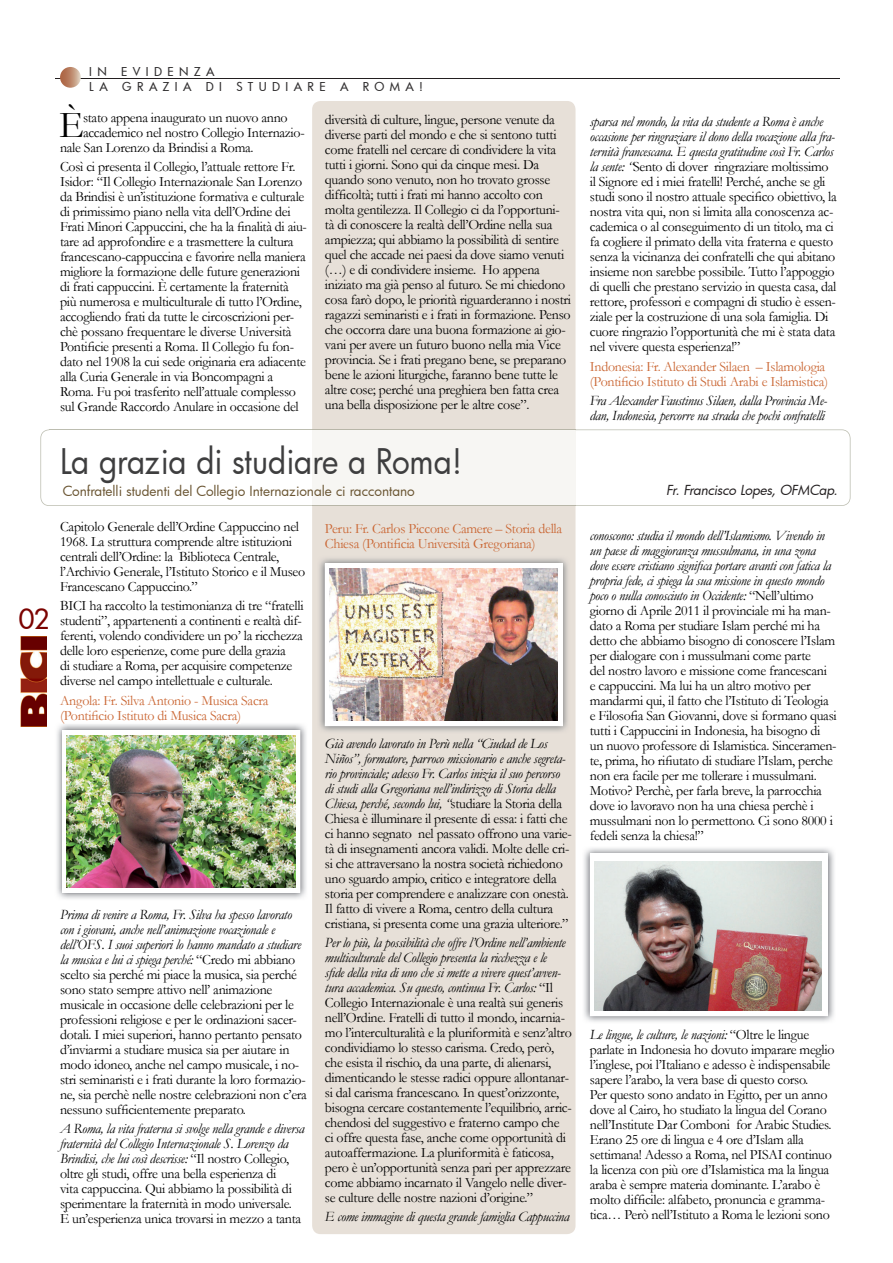
<style>
.page{position:relative;width:893px;height:1263px;background:#fff}
.page>*{position:absolute;margin:0;border:0;box-sizing:border-box;transform-origin:0 0}
.t1{font:38.25px "Garamond";color:#000}
.t2{font:34.5px "Futura";letter-spacing:-.005em;color:#3e3e3f;scale:.91 1}
.t3{font:500 27px "Futura";color:#7b0300}
.t4{font:14.25px/15px "Garamond";letter-spacing:-.02em;color:#000}
.t5{font:14.25px/15px "Garamond";letter-spacing:-.02em;color:#ca6633}
.t6{font:italic 14.25px/15px "Garamond";letter-spacing:-.02em;color:#000}
.t7{font:13.5px "Futura";color:#6b5633}
.t8{font:italic 13.5px "Futura";letter-spacing:-.015em;color:#231f20}
.t9{font:500 12px/14.4px "Futura";letter-spacing:.45em;color:#312f30}
.s1{font-style:italic}
.s2{color:#c96733}
</style>
<div class="page">
<div style="left:312px;top:101px;width:263px;height:1133px;background:#e7e0d8"></div>
<hr style="left:55px;top:79px;width:785px;height:1px;background:#231f20">
<svg style="left:60px;top:67px;width:21px;height:21px"></svg>
<svg style="left:40px;top:429px;width:810px;height:77px"></svg>
<hr style="left:312px;top:505px;width:263px;height:1px;background:#b8b6a8">
<hr style="left:49px;top:429px;width:263px;height:1px;background:#bcbdb0">
<hr style="left:312px;top:429px;width:263px;height:1px;background:#b8b6a8">
<img style="left:57px;top:724px;width:249px;height:175px">
<svg style="left:62px;top:730px;width:238px;height:163px"></svg>
<img style="left:67px;top:735px;width:228px;height:152px">
<img style="left:317px;top:556px;width:253px;height:178px">
<svg style="left:325px;top:564px;width:238px;height:162px"></svg>
<img style="left:329px;top:569px;width:229px;height:152px">
<img style="left:584px;top:848px;width:250px;height:174px">
<svg style="left:590px;top:854px;width:238px;height:162px"></svg>
<img style="left:595px;top:861px;width:226px;height:150px">
<img style="left:21px;top:636px;width:25px;height:90px">
<h3 class="t3" style="left:19px;top:601px;width:32px">02</h3>
<p class="t9" style="left:89px;top:65px;width:335px">IN EVIDENZA<br>LA GRAZIA DI STUDIARE A ROMA!</p>
<h1 class="t1" style="left:59px;top:104px;width:26px">È</h1>
<p class="t4" style="left:83px;top:110px;width:206px">stato appena inaugurato un nuovo anno</p>
<p class="t4" style="left:83px;top:125px;width:223px">accademico nel nostro Collegio Internazio-</p>
<p class="t4" style="left:60px;top:140px;width:195px">nale San Lorenzo da Brindisi a Roma.</p>
<p class="t4" style="left:60px;top:159px;width:248px">Così ci presenta il Collegio, l’attuale rettore Fr.<br>Isidor: “Il Collegio Internazionale San Lorenzo da Brindisi è un’istituzione formativa e culturale di primissimo piano nella vita dell’Ordine dei Frati Minori Cappuccini, che ha la finalità di aiu&shy;tare ad approfondire e a trasmettere la cultura francescano-cappuccina e favorire nella maniera migliore la formazione delle future generazioni di frati cappuccini. È certamente la fraternità più numerosa e multiculturale di tutto l’Ordine, accogliendo frati da tutte le circoscrizioni per&shy;chè possano frequentare le diverse Università Pontificie presenti a Roma. Il Collegio fu fon&shy;dato nel 1908 la cui sede originaria era adiacente alla Curia Generale in via Boncompagni a Roma. Fu poi trasferito nell’attuale complesso sul Grande Raccordo Anulare in occasione del</p>
<p class="t4" style="left:325px;top:112px;width:248px">diversità di culture, lingue, persone venute da diverse parti del mondo e che si sentono tutti come fratelli nel cercare di condividere la vita tutti i giorni. Sono qui da cinque mesi. Da quando sono venuto, non ho trovato grosse difficoltà; tutti i frati mi hanno accolto con molta gentilezza. Il Collegio ci da l’opportuni&shy;tà di conoscere la realtà dell’Ordine nella sua ampiezza; qui abbiamo la possibilità di sentire quel che accade nei paesi da dove siamo venuti (…) e di condividere insieme. Ho appena iniziato ma già penso al futuro. Se mi chiedono cosa farò dopo, le priorità riguarderanno i nostri ragazzi seminaristi e i frati in formazione. Penso che occorra dare una buona formazione ai gio&shy;vani per avere un futuro buono nella mia Vice provincia. Se i frati pregano bene, se preparano bene le azioni liturgiche, faranno bene tutte le altre cose; perché una preghiera ben fatta crea una bella disposizione per le altre cose”.</p>
<p class="t4" style="left:590px;top:115px;width:248px"><span class="s1">sparsa nel mondo, la vita da studente a Roma è anche occasione per ringraziare il dono della vocazione alla fra&shy;ternità francescana. E questa gratitudine così Fr. Carlos la sente: “</span>Sento di dover ringraziare moltissimo il Signore ed i miei fratelli! Perché, anche se gli studi sono il nostro attuale specifico obiettivo, la nostra vita qui, non si limita alla conoscenza ac&shy;cademica o al conseguimento di un titolo, ma ci fa cogliere il primato della vita fraterna e questo senza la vicinanza dei confratelli che qui abitano insieme non sarebbe possibile. Tutto l’appoggio di quelli che prestano servizio in questa casa, dal rettore, professori e compagni di studio è essen&shy;ziale per la costruzione di una sola famiglia. Di cuore ringrazio l’opportunità che mi è stata data nel vivere questa esperienza!”</p>
<p class="t5" style="left:590px;top:359px;width:240px">Indonesia: Fr. Alexander Silaen – Islamologia (Pontificio Istituto di Studi Arabi e Islamistica)</p>
<p class="t6" style="left:590px;top:393px;width:239px">Fra Alexander Faustinus Silaen, dalla Provincia Me&shy;dan, Indonesia, percorre na strada che pochi confratelli</p>
<h2 class="t2" style="left:60px;top:438px;width:444px">La grazia di studiare a Roma!</h2>
<p class="t7" style="left:63px;top:482px;width:354px">Confratelli studenti del Collegio Internazionale ci raccontano</p>
<p class="t8" style="left:666px;top:481px;width:173px">Fr. Francisco Lopes, OFMCap.</p>
<p class="t4" style="left:60px;top:519px;width:247px">Capitolo Generale dell’Ordine Cappuccino nel 1968. La struttura comprende altre istituzioni centrali dell’Ordine: la Biblioteca Centrale, l’Archivio Generale, l’Istituto Storico e il Museo Francescano Cappuccino.”</p>
<p class="t4" style="left:60px;top:599px;width:245px">BICI ha raccolto la testimonianza di tre “fratelli studenti”, appartenenti a continenti e realtà dif&shy;ferenti, volendo condividere un po’ la ricchezza delle loro esperienze, come pure della grazia<br>di studiare a Roma, per acquisire competenze diverse nel campo intellettuale e culturale.</p>
<p class="t5" style="left:60px;top:693px;width:210px">Angola: Fr. Silva Antonio - Musica Sacra <span class="s2">(</span>Pontificio Istituto di Musica Sacra)</p>
<p class="t4" style="left:60px;top:907px;width:248px"><span class="s1">Prima di venire a Roma, Fr. Silva ha spesso lavorato con i giovani, anche nell’animazione vocazionale e dell’OFS. I suoi superiori lo hanno mandato a studiare la musica e lui ci spiega perché:</span> “Credo mi abbiano scelto sia perché mi piace la musica, sia perché sono stato sempre attivo nell’ animazione musicale in occasione delle celebrazioni per le professioni religiose e per le ordinazioni sacer&shy;dotali. I miei superiori, hanno pertanto pensato d’inviarmi a studiare musica sia per aiutare in modo idoneo, anche nel campo musicale, i no&shy;stri seminaristi e i frati durante la loro formazio&shy;ne, sia perchè nelle nostre celebrazioni non c’era nessuno sufficientemente preparato.</p>
<p class="t4" style="left:60px;top:1121px;width:246px"><span class="s1">A Roma, la vita fraterna si svolge nella grande e diversa fraternità del Collegio Internazionale S. Lorenzo da Brindisi, che lui così descrisse:</span> “Il nostro Collegio, oltre gli studi, offre una bella esperienza di<br>vita cappuccina. Qui abbiamo la possibilità di sperimentare la fraternità in modo universale.<br>È un’esperienza unica trovarsi in mezzo a tanta</p>
<p class="t5" style="left:325px;top:522px;width:239px">Peru: Fr. Carlos Piccone Camere – Storia della<br>Chiesa (Pontificia Università Gregoriana)</p>
<p class="t4" style="left:325px;top:736px;width:248px"><span class="s1">Già avendo lavorato in Perù nella “Ciudad de Los Niños”, formatore, parroco missionario e anche segreta&shy;rio provinciale; adesso Fr. Carlos inizia il suo percorso di studi alla Gregoriana nell’indirizzo di Storia della Chiesa, perché, secondo lui, “</span>studiare la Storia della Chiesa è illuminare il presente di essa: i fatti che ci hanno segnato nel passato offrono una varie&shy;tà di insegnamenti ancora validi. Molte delle cri&shy;si che attraversano la nostra società richiedono uno sguardo ampio, critico e integratore della storia per comprendere e analizzare con onestà.<br>Il fatto di vivere a Roma, centro della cultura cristiana, si presenta come una grazia ulteriore.”</p>
<p class="t4" style="left:325px;top:935px;width:248px"><span class="s1">Per lo più, la possibilità che offre l’Ordine nell’ambiente multiculturale del Collegio presenta la ricchezza e le<br>sfide della vita di uno che si mette a vivere quest’avven&shy;tura accademica. Su questo, continua Fr. Carlos:</span> “Il Collegio Internazionale è una realtà sui generis nell’Ordine. Fratelli di tutto il mondo, incarnia&shy;mo l’interculturalità e la pluriformità e senz’altro condividiamo lo stesso carisma. Credo, però, che esista il rischio, da una parte, di alienarsi, dimenticando le stesse radici oppure allontanar&shy;si dal carisma francescano. In quest’orizzonte, bisogna cercare costantemente l’equilibrio, arric&shy;chendosi del suggestivo e fraterno campo che<br>ci offre questa fase, anche come opportunità di autoaffermazione. La pluriformità è faticosa, pero è un’opportunità senza pari per apprezzare come abbiamo incarnato il Vangelo nelle diver&shy;se culture delle nostre nazioni d’origine.”</p>
<p class="t6" style="left:325px;top:1209px;width:246px">E come immagine di questa grande famiglia Cappuccina</p>
<p class="t4" style="left:590px;top:528px;width:248px"><span class="s1">conoscono: studia il mondo dell’Islamismo. Vivendo in un paese di maggioranza mussulmana, in una zona dove essere cristiano significa portare avanti con fatica la propria fede, ci spiega la sua missione in questo mondo poco o nulla conosciuto in Occidente:</span> “Nell’ultimo giorno di Aprile 2011 il provinciale mi ha man&shy;dato a Roma per studiare Islam perché mi ha detto che abbiamo bisogno di conoscere l’Islam per dialogare con i mussulmani come parte<br>del nostro lavoro e missione come francescani<br>e cappuccini. Ma lui ha un altro motivo per mandarmi qui, il fatto che l’Istituto di Teologia e Filosofia San Giovanni, dove si formano quasi tutti i Cappuccini in Indonesia, ha bisogno di un nuovo professore di Islamistica. Sinceramen&shy;te, prima, ho rifiutato di studiare l’Islam, perche non era facile per me tollerare i mussulmani.<br>Motivo? Perchè, per farla breve, la parrocchia dove io lavoravo non ha una chiesa perchè i mussulmani non lo permettono. Ci sono 8000 i fedeli senza la chiesa!”</p>
<p class="t4" style="left:590px;top:1027px;width:246px"><span class="s1">Le lingue, le culture, le nazioni:</span> “Oltre le lingue parlate in Indonesia ho dovuto imparare meglio l’inglese, poi l’Italiano e adesso è indispensabile sapere l’arabo, la vera base di questo corso.<br>Per questo sono andato in Egitto, per un anno dove al Cairo, ho studiato la lingua del Corano nell’Institute Dar Comboni for Arabic Studies.<br>Erano 25 ore di lingua e 4 ore d’Islam alla settimana! Adesso a Roma, nel PISAI continuo la licenza con più ore d’Islamistica ma la lingua araba è sempre materia dominante. L’arabo è molto difficile: alfabeto, pronuncia e gramma&shy;tica… Però nell’Istituto a Roma le lezioni sono</p>
</div>
